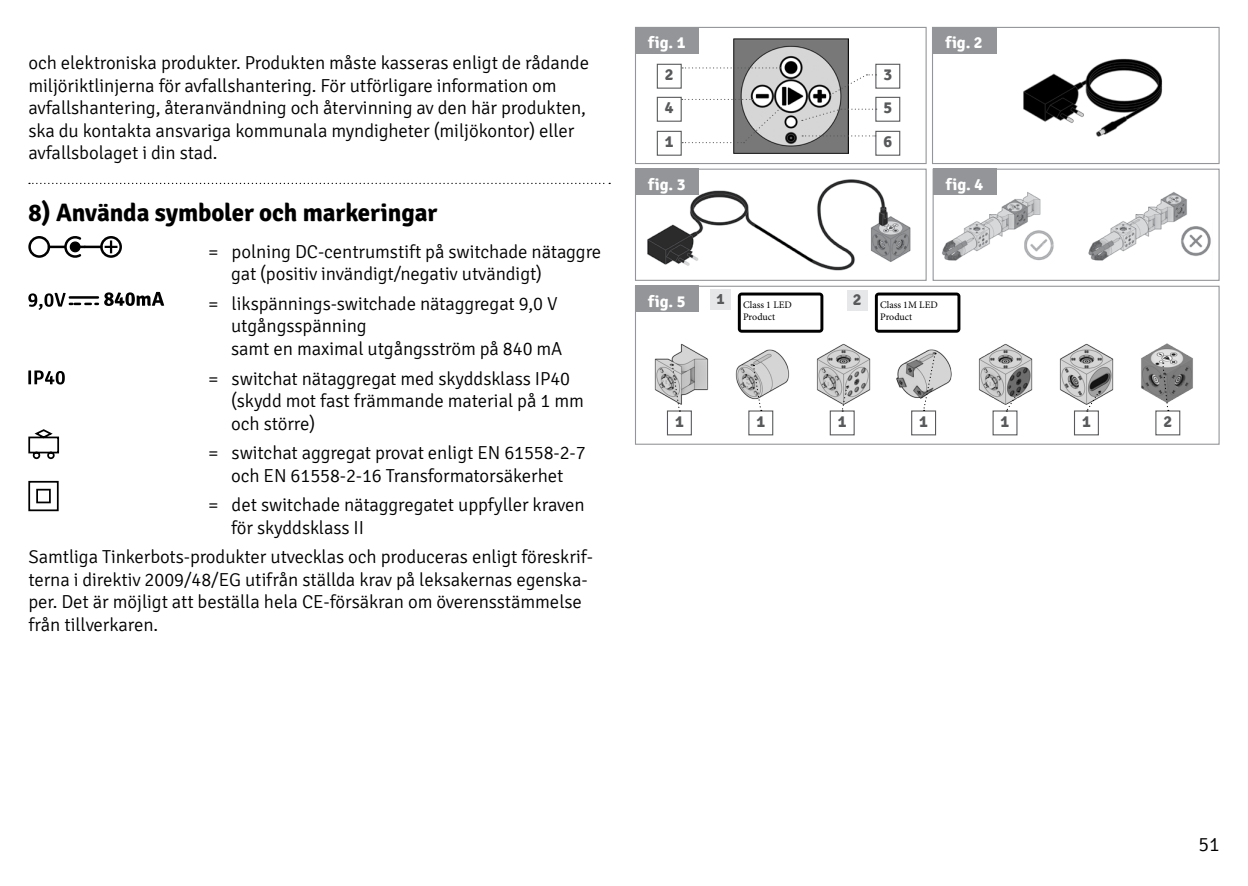
<style>
.page{position:relative;width:1248px;height:886px;background:#fff}
.page>*{position:absolute;margin:0;border:0;box-sizing:border-box;transform-origin:0 0}
.t1{font:700 25px "Signika";letter-spacing:-.005em;color:#000}
.t2{font:300 20px "Signika";color:#000}
.t3{font:300 18.75px/22.5px "Signika";letter-spacing:-.005em;color:#000}
.t4{font:700 16.5px "Signika";letter-spacing:.045em;color:#fff}
.t5{font:700 16.5px "Signika";color:#58595b}
.t6{font:700 15.5px "Signika";color:#58595b}
.t7{font:10px/12px "Minion Pro";color:#000}
</style>
<div class="page">
<svg style="left:29px;top:183px;width:581px;height:1px"></svg>
<div style="left:100px;top:236px;width:22px;height:22px;border:2px solid #000;border-radius:50%"></div>
<div style="left:28px;top:236px;width:22px;height:22px;border:2px solid #000;border-radius:50%"></div>
<svg style="left:49px;top:236px;width:68px;height:22px"></svg>
<svg style="left:28px;top:293px;width:70px;height:17px"></svg>
<svg style="left:104px;top:292px;width:60px;height:14px"></svg>
<svg style="left:28px;top:370px;width:37px;height:14px"></svg>
<svg style="left:28px;top:429px;width:32px;height:31px"></svg>
<svg style="left:28px;top:480px;width:31px;height:32px"></svg>
<div style="left:635px;top:286px;width:584px;height:159px;background:#fff;border:1px solid #939598"></div>
<img style="left:1141px;top:343px;width:52px;height:60px">
<img style="left:733px;top:38px;width:115px;height:115px">
<img style="left:647px;top:179px;width:264px;height:92px">
<div style="left:635px;top:169px;width:291px;height:112px;border:1px solid #939598"></div>
<div style="left:635px;top:169px;width:63px;height:26px;background:#939598"></div>
<div style="left:931px;top:27px;width:288px;height:137px;background:#fff;border:1px solid #939598"></div>
<div style="left:931px;top:27px;width:64px;height:26px;background:#939598"></div>
<div style="left:635px;top:27px;width:291px;height:137px;border:1px solid #939598"></div>
<div style="left:635px;top:27px;width:63px;height:26px;background:#939598"></div>
<div style="left:656px;top:64px;width:25px;height:25px;border:1px solid #58595b"></div>
<div style="left:875px;top:64px;width:25px;height:25px;border:1px solid #58595b"></div>
<div style="left:656px;top:97px;width:25px;height:25px;border:1px solid #58595b"></div>
<div style="left:875px;top:97px;width:25px;height:25px;border:1px solid #58595b"></div>
<div style="left:656px;top:131px;width:25px;height:25px;border:1px solid #58595b"></div>
<div style="left:875px;top:131px;width:25px;height:25px;border:1px solid #58595b"></div>
<svg style="left:682px;top:67px;width:98px;height:1px"></svg>
<svg style="left:681px;top:99px;width:72px;height:1px"></svg>
<svg style="left:682px;top:107px;width:99px;height:36px"></svg>
<svg style="left:829px;top:74px;width:47px;height:22px"></svg>
<svg style="left:802px;top:135px;width:73px;height:1px"></svg>
<svg style="left:801px;top:109px;width:75px;height:12px"></svg>
<div style="left:932px;top:169px;width:287px;height:112px;background:#fff;border:1px solid #939598"></div>
<img style="left:942px;top:188px;width:269px;height:73px">
<div style="left:932px;top:169px;width:64px;height:26px;background:#939598"></div>
<div style="left:710px;top:290px;width:20px;height:20px;background:#e6e7e8"></div>
<div style="left:846px;top:290px;width:21px;height:20px;background:#e6e7e8"></div>
<div style="left:635px;top:286px;width:63px;height:26px;background:#939598"></div>
<div style="left:667px;top:410px;width:24px;height:25px;border:1px solid #58595b"></div>
<div style="left:748px;top:410px;width:25px;height:25px;border:1px solid #58595b"></div>
<div style="left:829px;top:410px;width:25px;height:25px;border:1px solid #58595b"></div>
<div style="left:911px;top:410px;width:25px;height:25px;border:1px solid #58595b"></div>
<div style="left:992px;top:410px;width:25px;height:25px;border:1px solid #58595b"></div>
<div style="left:1073px;top:410px;width:25px;height:25px;border:1px solid #58595b"></div>
<div style="left:1155px;top:410px;width:25px;height:25px;border:1px solid #58595b"></div>
<img style="left:1059px;top:343px;width:55px;height:62px">
<img style="left:978px;top:344px;width:55px;height:61px">
<img style="left:896px;top:349px;width:56px;height:50px">
<img style="left:816px;top:344px;width:55px;height:60px">
<img style="left:735px;top:349px;width:55px;height:50px">
<img style="left:654px;top:343px;width:55px;height:62px">
<svg style="left:1161px;top:363px;width:7px;height:48px"></svg>
<svg style="left:1086px;top:391px;width:13px;height:20px"></svg>
<svg style="left:1005px;top:391px;width:14px;height:20px"></svg>
<svg style="left:922px;top:353px;width:13px;height:58px"></svg>
<svg style="left:841px;top:386px;width:6px;height:25px"></svg>
<svg style="left:752px;top:365px;width:9px;height:46px"></svg>
<svg style="left:671px;top:364px;width:9px;height:47px"></svg>
<div style="left:735px;top:290px;width:91px;height:45px;border:2px solid #fff;border-radius:3px"></div>
<svg style="left:737px;top:292px;width:86px;height:41px"></svg>
<div style="left:872px;top:290px;width:91px;height:45px;border:2px solid #fff;border-radius:3px"></div>
<svg style="left:874px;top:292px;width:86px;height:41px"></svg>
<img style="left:995px;top:53px;width:168px;height:84px">
<p class="t3" style="left:28px;top:52px;width:562px">och elektroniska produkter. Produkten måste kasseras enligt de rådande miljöriktlinjerna för avfallshantering. För utförligare information om avfallshantering, återanvändning och återvinning av den här produkten, ska du kontakta ansvariga kommunala myndigheter (miljökontor) eller avfallsbolaget i din stad.</p>
<h1 class="t1" style="left:28px;top:198px;width:410px">8) Använda symboler och markeringar</h1>
<p class="t3" style="left:231px;top:241px;width:371px;text-indent:-23px">= polning DC-centrumstift på switchade nätaggre gat (positiv invändigt/negativ utvändigt)</p>
<p class="t3" style="left:231px;top:293px;width:333px;text-indent:-23px">= likspännings-switchade nätaggregat 9,0 V utgångsspänning<br>samt en maximal utgångsström på 840 mA</p>
<p class="t3" style="left:231px;top:367px;width:354px;text-indent:-23px">= switchat nätaggregat med skyddsklass IP40 (skydd mot fast främmande material på 1 mm och större)</p>
<p class="t3" style="left:208px;top:442px;width:379px;text-align:center">= switchat aggregat provat enligt EN 61558-2-7 och EN 61558-2-16 Transformatorsäkerhet</p>
<p class="t3" style="left:231px;top:494px;width:355px;text-indent:-23px">= det switchade nätaggregatet uppfyller kraven för skyddsklass II</p>
<p class="t3" style="left:28px;top:546px;width:566px">Samtliga Tinkerbots-produkter utvecklas och produceras enligt föreskrif&shy;terna i direktiv 2009/48/EG utifrån ställda krav på leksakernas egenska&shy;per. Det är möjligt att beställa hela CE-försäkran om överensstämmelse från tillverkaren.</p>
<p class="t4" style="left:648px;top:32px;width:39px">fig. 1</p>
<p class="t4" style="left:945px;top:32px;width:39px">fig. 2</p>
<p class="t5" style="left:664px;top:65px;width:10px">2</p>
<p class="t5" style="left:883px;top:65px;width:10px">3</p>
<p class="t5" style="left:664px;top:98px;width:10px">4</p>
<p class="t5" style="left:883px;top:98px;width:10px">5</p>
<p class="t5" style="left:664px;top:132px;width:10px">1</p>
<p class="t5" style="left:883px;top:132px;width:10px">6</p>
<p class="t4" style="left:945px;top:174px;width:39px">fig. 4</p>
<p class="t4" style="left:648px;top:174px;width:39px">fig. 3</p>
<p class="t4" style="left:648px;top:291px;width:39px">fig. 5</p>
<p class="t6" style="left:716px;top:290px;width:10px">1</p>
<p class="t5" style="left:852px;top:290px;width:10px">2</p>
<p class="t7" style="left:743px;top:299px;width:50px">Class 1 LED<br>Product</p>
<p class="t7" style="left:880px;top:299px;width:59px">Class 1M LED<br>Product</p>
<p class="t5" style="left:675px;top:412px;width:10px">1</p>
<p class="t5" style="left:756px;top:412px;width:10px">1</p>
<p class="t5" style="left:837px;top:412px;width:10px">1</p>
<p class="t5" style="left:919px;top:412px;width:10px">1</p>
<p class="t5" style="left:1000px;top:412px;width:10px">1</p>
<p class="t5" style="left:1081px;top:412px;width:10px">1</p>
<p class="t5" style="left:1163px;top:412px;width:10px">2</p>
<p class="t2" style="left:1198px;top:833px;width:23px">51</p>
</div>
